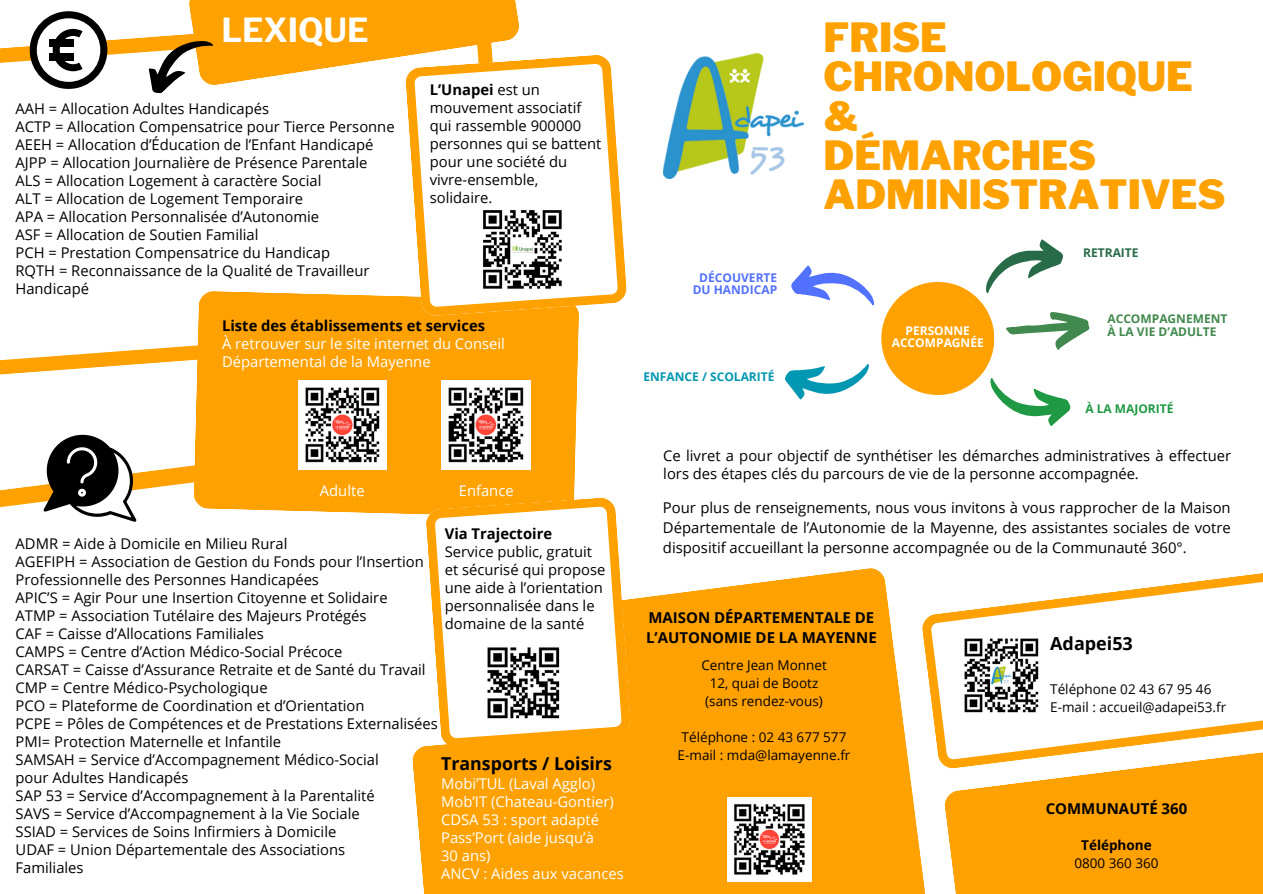
<style>
.page{position:relative;width:1263px;height:894px;background:#fff}
.page>*{position:absolute;margin:0;border:0;box-sizing:border-box;transform-origin:0 0}
.t1{font:900 39.9px/39.3px "Libre Franklin";color:#ffa100}
.t2{font:700 32.85px "Libre Franklin";color:#fff}
.t3{font:700 18px "Open Sans";color:#000}
.t4{font:700 17.85px "Open Sans";color:#000}
.t5{font:700 15px/20.2px "Open Sans";color:#000}
.t6{font:14.85px/20.2px "Open Sans";color:#000;text-align:justify}
.t7{font:14.7px/18px "Open Sans";color:#000}
.t8{font:14.7px/18px "Open Sans";color:#fff}
.t9{font:13.5px/18px "Open Sans";color:#000}
.t10{font:700 12px "Open Sans";color:#41894e}
.t11{font:700 12px "Open Sans";color:#5271ff}
.t12{font:700 12px "Open Sans";color:#fff}
.t13{font:700 12px "Open Sans";color:#0097b2}
.t14{font:700 12px "Open Sans";color:#1f9944}
.t15{font:700 12px "Open Sans";color:#276b48}
.s1{font-weight:700}
.s2{font-weight:700;color:#000}
</style>
<div class="page">
<div style="left:881px;top:282px;width:113px;height:113px;background:#ffa100;border-radius:50%"></div>
<svg style="left:986px;top:239px;width:77px;height:55px"></svg>
<svg style="left:1006px;top:312px;width:84px;height:38px"></svg>
<svg style="left:990px;top:378px;width:81px;height:48px"></svg>
<svg style="left:791px;top:265px;width:83px;height:41px"></svg>
<svg style="left:785px;top:363px;width:84px;height:37px"></svg>
<svg style="left:631px;top:568px;width:294px;height:325px"></svg>
<svg style="left:922px;top:568px;width:341px;height:200px"></svg>
<svg style="left:944px;top:739px;width:319px;height:154px;fill:#ffa100"></svg>
<svg style="left:0;top:37px;width:194px;height:338px"></svg>
<svg style="left:0;top:465px;width:194px;height:57px"></svg>
<svg style="left:30px;top:11px;width:77px;height:78px"></svg>
<div style="left:49px;top:54px;width:25px;height:7px;background:#000"></div>
<div style="left:49px;top:39px;width:25px;height:8px;background:#000"></div>
<svg style="left:44px;top:434px;width:92px;height:87px"></svg>
<div style="left:194px;top:291px;width:385px;height:224px;background:#ffa100"></div>
<img style="left:298px;top:380px;width:89px;height:89px">
<img style="left:441px;top:380px;width:89px;height:89px">
<svg style="left:405px;top:55px;width:222px;height:261px"></svg>
<img style="left:475px;top:202px;width:95px;height:95px">
<img style="left:728px;top:797px;width:83px;height:83px">
<img style="left:957px;top:631px;width:88px;height:88px">
<svg style="left:140px;top:0;width:380px;height:97px"></svg>
<svg style="left:426px;top:497px;width:205px;height:229px"></svg>
<img style="left:480px;top:639px;width:87px;height:86px">
<div style="left:412px;top:726px;width:261px;height:167px;background:#ffa100"></div>
<img style="left:663px;top:54px;width:141px;height:125px">
<h5 class="t2" style="left:222px;top:11px;width:149px">LEXIQUE</h5>
<h2 class="t7" style="left:15px;top:99px;width:381px">AAH = Allocation Adultes Handicapés<br>ACTP = Allocation Compensatrice pour Tierce Personne AEEH = Allocation d’Éducation de l’Enfant Handicapé AJPP = Allocation Journalière de Présence Parentale ALS = Allocation Logement à caractère Social<br>ALT = Allocation de Logement Temporaire<br>APA = Allocation Personnalisée d’Autonomie<br>ASF = Allocation de Soutien Familial<br>PCH = Prestation Compensatrice du Handicap<br>RQTH = Reconnaissance de la Qualité de Travailleur Handicapé</h2>
<h5 class="t7" style="left:430px;top:80px;width:173px"><span class="s1">L’Unapei</span> est un mouvement associatif qui rassemble 900000 personnes qui se battent pour une société du vivre-ensemble, solidaire.</h5>
<h5 class="t8" style="left:222px;top:316px;width:284px"><span class="s2">Liste des établissements et services<br></span>À retrouver sur le site internet du Conseil<br>Départemental de la Mayenne</h5>
<p class="t8" style="left:320px;top:481px;width:46px">Adulte</p>
<p class="t8" style="left:459px;top:481px;width:56px">Enfance</p>
<p class="t7" style="left:445px;top:524px;width:162px"><span class="s1">Via Trajectoire<br></span>Service public, gratuit et sécurisé qui propose une aide à l’orientation personnalisée dans le domaine de la santé</p>
<p class="t7" style="left:16px;top:533px;width:424px">ADMR = Aide à Domicile en Milieu Rural<br>AGEFIPH = Association de Gestion du Fonds pour l’Insertion Professionnelle des Personnes Handicapées<br>APIC’S = Agir Pour une Insertion Citoyenne et Solidaire<br>ATMP = Association Tutélaire des Majeurs Protégés<br>CAF = Caisse d’Allocations Familiales<br>CAMPS = Centre d’Action Médico-Social Précoce<br>CARSAT = Caisse d’Assurance Retraite et de Santé du Travail CMP = Centre Médico-Psychologique<br>PCO = Plateforme de Coordination et d’Orientation<br>PCPE = Pôles de Compétences et de Prestations Externalisées PMI= Protection Maternelle et Infantile<br>SAMSAH = Service d’Accompagnement Médico-Social<br>pour Adultes Handicapés<br>SAP 53 = Service d’Accompagnement à la Parentalité<br>SAVS = Service d’Accompagnement à la Vie Sociale<br>SSIAD = Services de Soins Infirmiers à Domicile<br>UDAF = Union Départementale des Associations<br>Familiales</p>
<h5 class="t4" style="left:441px;top:750px;width:172px">Transports / Loisirs</h5>
<h5 class="t8" style="left:441px;top:774px;width:184px">Mobi’TUL (Laval Agglo)<br>Mob’IT (Chateau-Gontier)<br>CDSA 53 : sport adapté<br>Pass’Port (aide jusqu’à<br>30 ans)<br>ANCV : Aides aux vacances</h5>
<p class="t1" style="left:823px;top:18px;width:404px">FRISE<br>CHRONOLOGIQUE &amp;<br>DÉMARCHES<br>ADMINISTRATIVES</p>
<p class="t11" style="left:699px;top:269px;width:79px">DÉCOUVERTE</p>
<p class="t11" style="left:693px;top:281px;width:86px">DU HANDICAP</p>
<p class="t13" style="left:643px;top:368px;width:132px">ENFANCE / SCOLARITÉ</p>
<p class="t12" style="left:905px;top:322px;width:66px">PERSONNE</p>
<p class="t12" style="left:892px;top:334px;width:94px">ACCOMPAGNÉE</p>
<p class="t15" style="left:1083px;top:244px;width:57px">RETRAITE</p>
<p class="t10" style="left:1107px;top:310px;width:122px">ACCOMPAGNEMENT</p>
<h5 class="t10" style="left:1107px;top:322px;width:111px">À LA VIE D’ADULTE</h5>
<h5 class="t14" style="left:1085px;top:399px;width:90px">À LA MAJORITÉ</h5>
<p class="t7" style="left:663px;top:446px;width:569px">Ce livret a pour objectif de synthétiser les démarches administratives à effectuer lors des étapes clés du parcours de vie de la personne accompagnée.</p>
<h5 class="t6" style="left:663px;top:497px;width:569px">Pour plus de renseignements, nous vous invitons à vous rapprocher de la Maison Départementale de l’Autonomie de la Mayenne, des assistantes sociales de votre dispositif accueillant la personne accompagnée ou de la Communauté 360°.</h5>
<p class="t5" style="left:646px;top:606px;width:232px">MAISON DÉPARTEMENTALE DE<br>L’AUTONOMIE DE LA MAYENNE</p>
<p class="t9" style="left:701px;top:655px;width:127px;text-align:center">Centre Jean Monnet<br>12, quai de Bootz (sans rendez-vous)</p>
<h3 class="t9" style="left:678px;top:727px;width:174px">Téléphone : 02 43 677 577<br>E-mail : mda@lamayenne.fr</h3>
<p class="t3" style="left:1050px;top:630px;width:84px">Adapei53</p>
<p class="t9" style="left:1050px;top:679px;width:178px">Téléphone 02 43 67 95 46<br>E-mail : accueil@adapei53.fr</p>
<p class="t5" style="left:1046px;top:798px;width:143px">COMMUNAUTÉ 360</p>
<p class="t9" style="left:1074px;top:835px;width:86px;text-align:center"><span class="s1">Téléphone<br></span>0800 360 360</p>
</div>
